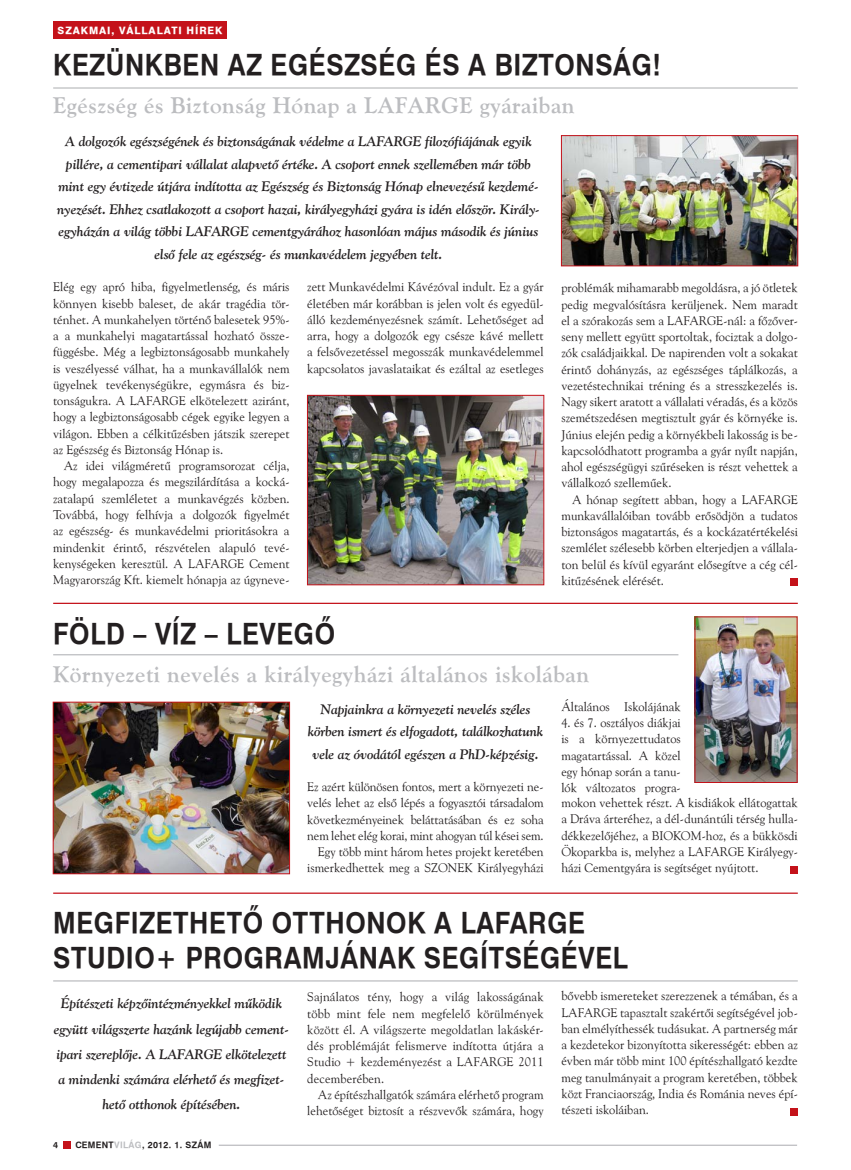
<style>
.page{position:relative;width:851px;height:1170px;background:#fff}
.page>*{position:absolute;margin:0;border:0;box-sizing:border-box;transform-origin:0 0}
.cim_1_swiss{font:28.75px "H Swiss 721 BT Bold";letter-spacing:.025em;color:#231f20;scale:.9 1}
.cim_4_goudy{font:22.5px "H Goudy Old Style BT Bold";letter-spacing:.025em;color:#bcbdc0}
.bevezetes{font:italic 13.75px/22.5px "H Goudy Old Style BT Bold";color:#231f20;text-align:center}
.szöveg{font:12.5px/16.2px "H Goudy Old Style BT";color:#231f20;text-align:justify}
.t1{font:10px "H Swiss 721 Heavy BT";letter-spacing:.09em;color:#fff}
.t2{font:8.75px "H Swiss 721 BT Bold";letter-spacing:.04em;color:#231f20}
.s1{color:#bcbdc0}
</style>
<div class="page">
<hr style="left:219px;top:1144px;width:578px;height:1px;background:#bcbdc0">
<div style="left:63px;top:1141px;width:7px;height:7px;background:#c4121a"></div>
<div style="left:53px;top:21px;width:174px;height:18px;background:#c4121a"></div>
<img style="left:696px;top:618px;width:99px;height:162px">
<div style="left:694px;top:616px;width:103px;height:166px;border:1px solid #c4121a"></div>
<img style="left:563px;top:137px;width:232px;height:127px">
<div style="left:561px;top:135px;width:236px;height:131px;border:1px solid #c4121a"></div>
<img style="left:309px;top:397px;width:233px;height:186px">
<div style="left:307px;top:395px;width:237px;height:190px;border:1px solid #c4121a"></div>
<img style="left:55px;top:704px;width:233px;height:167px">
<div style="left:53px;top:702px;width:237px;height:171px;border:1px solid #c4121a"></div>
<hr style="left:53px;top:87px;width:744px;height:2px;background:#bcbdc0">
<hr style="left:53px;top:654px;width:625px;height:1px;background:#bcbdc0">
<hr style="left:53px;top:602px;width:744px;height:2px;background:#c4121a">
<hr style="left:53px;top:892px;width:744px;height:1px;background:#c4121a">
<hr style="left:53px;top:980px;width:744px;height:1px;background:#bcbdc0">
<div style="left:790px;top:1107px;width:7px;height:7px;background:#c4121a"></div>
<div style="left:790px;top:865px;width:7px;height:8px;background:#c4121a"></div>
<div style="left:790px;top:578px;width:7px;height:8px;background:#c4121a"></div>
<p class="t1" style="left:58px;top:24px;width:166px">SZAKMAI, VÁLLALATI HÍREK</p>
<p class="cim_1_swiss" style="left:53px;top:47px;width:676px">KEZÜNKBEN AZ EGÉSZSÉG ÉS A BIZTONSÁG!</p>
<p class="cim_4_goudy" style="left:53px;top:92px;width:522px">Egészség és Biztonság Hónap a LAFARGE gyáraiban</p>
<p class="bevezetes" style="left:57px;top:130px;width:484px">A dolgozók egészségének és biztonságának védelme a LAFARGE filozófiájának egyik pillére, a cementipari vállalat alapvető értéke. A csoport ennek szellemében már több mint egy évtizede útjára indította az Egészség és Biztonság Hónap elnevezésű kezdemé&shy;nyezését. Ehhez csatlakozott a csoport hazai, királyegyházi gyára is idén először. Király&shy;egyházán a világ többi LAFARGE cementgyárához hasonlóan május második és június első fele az egészség- és munkavédelem jegyében telt.</p>
<p class="szöveg" style="left:307px;top:279px;width:238px">zett Munkavédelmi Kávézóval indult. Ez a gyár életében már korábban is jelen volt és egyedül&shy;álló kezdeményezésnek számít. Lehetőséget ad arra, hogy a dolgozók egy csésze kávé mellett a felsővezetéssel megosszák munkavédelemmel kapcsolatos javaslataikat és ezáltal az esetleges</p>
<p class="szöveg" style="left:561px;top:279px;width:238px">problémák mihamarabb megoldásra, a jó ötletek pedig megvalósításra kerüljenek. Nem maradt el a szórakozás sem a LAFARGE-nál: a főzőver&shy;seny mellett együtt sportoltak, fociztak a dolgo&shy;zók családjaikkal. De napirenden volt a sokakat érintő dohányzás, az egészséges táplálkozás, a vezetéstechnikai tréning és a stresszkezelés is.<br>Nagy sikert aratott a vállalati véradás, és a közös szemétszedésen megtisztult gyár és környéke is.<br>Június elején pedig a környékbeli lakosság is be&shy;kapcsolódhatott programba a gyár nyílt napján, ahol egészségügyi szűréseken is részt vehettek a vállalkozó szelleműek.</p>
<p class="szöveg" style="left:561px;top:491px;width:238px;text-indent:11px">A hónap segített abban, hogy a LAFARGE munkavállalóiban tovább erősödjön a tudatos biztonságos magatartás, és a kockázatértékelési szemlélet szélesebb körben elterjedjen a vállala&shy;ton belül és kívül egyaránt elősegítve a cég cél&shy;kitűzésének elérését.</p>
<p class="szöveg" style="left:53px;top:279px;width:238px">Elég egy apró hiba, figyelmetlenség, és máris könnyen kisebb baleset, de akár tragédia tör&shy;ténhet. A munkahelyen történő balesetek 95%- a a munkahelyi magatartással hozható össze&shy;függésbe. Még a legbiztonságosabb munkahely is veszélyessé válhat, ha a munkavállalók nem ügyelnek tevékenységükre, egymásra és biz&shy;tonságukra. A LAFARGE elkötelezett aziránt, hogy a legbiztonságosabb cégek egyike legyen a világon. Ebben a célkitűzésben játszik szerepet az Egészség és Biztonság Hónap is.</p>
<p class="szöveg" style="left:53px;top:457px;width:238px;text-indent:11px">Az idei világméretű programsorozat célja, hogy megalapozza és megszilárdítása a kocká&shy;zatalapú szemléletet a munkavégzés közben.<br>Továbbá, hogy felhívja a dolgozók figyelmét az egészség- és munkavédelmi prioritásokra a mindenkit érintő, részvételen alapuló tevé&shy;kenységeken keresztül. A LAFARGE Cement Magyarország Kft. kiemelt hónapja az úgyneve-</p>
<p class="cim_1_swiss" style="left:53px;top:616px;width:315px">FÖLD – VÍZ – LEVEGŐ</p>
<p class="cim_4_goudy" style="left:53px;top:660px;width:537px">Környezeti nevelés a királyegyházi általános iskolában</p>
<p class="bevezetes" style="left:308px;top:697px;width:237px">Napjainkra a környezeti nevelés széles körben ismert és elfogadott, találkozhatunk vele az óvodától egészen a PhD-képzésig.</p>
<p class="szöveg" style="left:307px;top:778px;width:238px">Ez azért különösen fontos, mert a környezeti ne&shy;velés lehet az első lépés a fogyasztói társadalom következményeinek beláttatásában és ez soha nem lehet elég korai, mint ahogyan túl kései sem.</p>
<p class="szöveg" style="left:307px;top:843px;width:238px;text-align:right">Egy több mint három hetes projekt keretében ismerkedhettek meg a SZONEK Királyegyházi</p>
<p class="szöveg" style="left:561px;top:698px;width:121px">Általános Iskolájának</p>
<p class="szöveg" style="left:561px;top:714px;width:121px">4. és 7. osztályos diákjai is a környezettudatos magatartással. A közel egy hónap során a tanu&shy;lók változatos progra-</p>
<p class="szöveg" style="left:561px;top:794px;width:238px">mokon vehettek részt. A kisdiákok ellátogattak a Dráva árteréhez, a dél-dunántúli térség hulla&shy;dékkezelőjéhez, a BIOKOM-hoz, és a bükkösdi Ökoparkba is, melyhez a LAFARGE Királyegy&shy;házi Cementgyára is segítséget nyújtott.</p>
<p class="cim_1_swiss" style="left:53px;top:905px;width:592px">MEGFIZETHETŐ OTTHONOK A LAFARGE</p>
<p class="cim_1_swiss" style="left:53px;top:939px;width:640px">STUDIO+ PROGRAMJÁNAK SEGÍTSÉGÉVEL</p>
<p class="szöveg" style="left:561px;top:987px;width:238px">bővebb ismereteket szerezzenek a témában, és a LAFARGE tapasztalt szakértői segítségével job&shy;ban elmélyíthessék tudásukat. A partnerség már a kezdetekor bizonyította sikerességét: ebben az évben már több mint 100 építészhallgató kezdte meg tanulmányait a program keretében, többek közt Franciaország, India és Románia neves épí&shy;tészeti iskoláiban.</p>
<p class="bevezetes" style="left:54px;top:990px;width:236px;line-height:25px">Építészeti képzőintézményekkel működik együtt világszerte hazánk legújabb cement&shy;ipari szereplője. A LAFARGE elkötelezett a mindenki számára elérhető és megfizet&shy;hető otthonok építésében.</p>
<p class="szöveg" style="left:307px;top:988px;width:238px">Sajnálatos tény, hogy a világ lakosságának több mint fele nem megfelelő körülmények között él. A világszerte megoldatlan lakáskér&shy;dés problémáját felismerve indította útjára a Studio + kezdeményezést a LAFARGE 2011 decemberében.</p>
<p class="szöveg" style="left:307px;top:1086px;width:238px;text-align:right">Az építészhallgatók számára elérhető program lehetőséget biztosít a részvevők számára, hogy</p>
<p class="t2" style="left:53px;top:1139px;width:6px">4</p>
<p class="t2" style="left:75px;top:1139px;width:137px">CEMENT<span class="s1">VILÁG</span>, 2012. 1. SZÁM</p>
</div>
